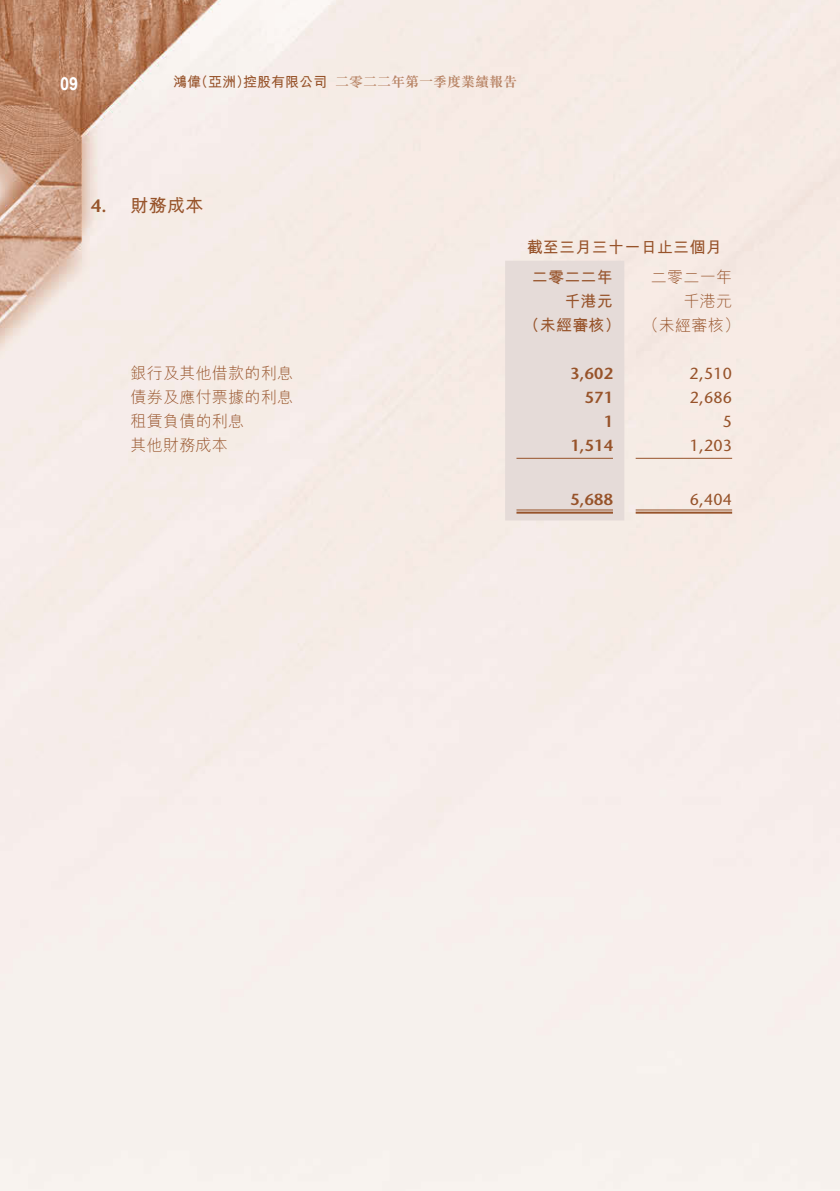
<style>
.page{position:relative;width:840px;height:1191px;background:#fff}
.page>*{position:absolute;margin:0;border:0;box-sizing:border-box;transform-origin:0 0}
.t1{font:700 18px "M Hei HK";color:#97532a}
.t2{font:700 18px "Arial";color:#fff;scale:.9 1}
.t3{font:300 16px "M Hei HK";letter-spacing:.015em;color:#97532a}
.t4{font:700 16px/29.6px "M Hei HK";letter-spacing:.015em;color:#97532a}
.t5{font:500 16px "Stone Sans Std";letter-spacing:.015em;color:#97532a}
.t6{font:600 16px "Stone Sans Std";letter-spacing:.015em;color:#97532a}
.t7{font:700 14px "M Sung HK";color:#b88465}
.s1{font-family:"M Hei HK";color:#97532a}
.s2{font-family:"Stone Sans Std";font-weight:600}
</style>
<div class="page">
<div style="left:0;top:0;width:839px;height:1191px;background:#f6ecea"></div>
<div style="left:505px;top:261px;width:119px;height:259px;background:#e5dbd8"></div>
<hr style="left:516px;top:458px;width:96px;height:1px;background:#97532a">
<hr style="left:635px;top:458px;width:96px;height:1px;background:#97532a">
<hr style="left:516px;top:509px;width:96px;height:1px;background:#97532a">
<hr style="left:516px;top:511px;width:96px;height:2px;background:#97532a">
<hr style="left:635px;top:509px;width:96px;height:1px;background:#97532a">
<hr style="left:635px;top:511px;width:96px;height:2px;background:#97532a">
<p class="t2" style="left:60px;top:71px;width:22px">09</p>
<p class="t7" style="left:173px;top:72px;width:345px"><span class="s1">鴻偉（亞洲）控股有限公司</span> 二零二二年第一季度業績報告</p>
<p class="t1" style="left:91px;top:192px;width:114px"><span class="s2">4.</span> 財務成本</p>
<p class="t4" style="left:531px;top:231px;width:191px;text-indent:-5px">截至三月三十一日止三個月二零二二年</p>
<p class="t3" style="left:650px;top:265px;width:83px">二零二一年</p>
<p class="t4" style="left:564px;top:285px;width:50px">千港元</p>
<p class="t3" style="left:683px;top:289px;width:50px">千港元</p>
<p class="t4" style="left:523px;top:309px;width:99px">（未經審核）</p>
<p class="t3" style="left:642px;top:313px;width:99px">（未經審核）</p>
<p class="t3" style="left:130px;top:361px;width:164px">銀行及其他借款的利息</p>
<p class="t6" style="left:570px;top:363px;width:44px">3,602</p>
<p class="t5" style="left:689px;top:363px;width:44px">2,510</p>
<p class="t3" style="left:130px;top:385px;width:164px">債券及應付票據的利息</p>
<p class="t6" style="left:584px;top:387px;width:30px">571</p>
<p class="t5" style="left:689px;top:387px;width:44px">2,686</p>
<p class="t3" style="left:130px;top:409px;width:115px">租賃負債的利息</p>
<p class="t6" style="left:603px;top:411px;width:11px">1</p>
<p class="t5" style="left:722px;top:411px;width:11px">5</p>
<p class="t3" style="left:130px;top:433px;width:99px">其他財務成本</p>
<p class="t6" style="left:570px;top:435px;width:44px">1,514</p>
<p class="t5" style="left:689px;top:435px;width:44px">1,203</p>
<p class="t6" style="left:570px;top:489px;width:44px">5,688</p>
<p class="t5" style="left:689px;top:490px;width:44px">6,404</p>
</div>
